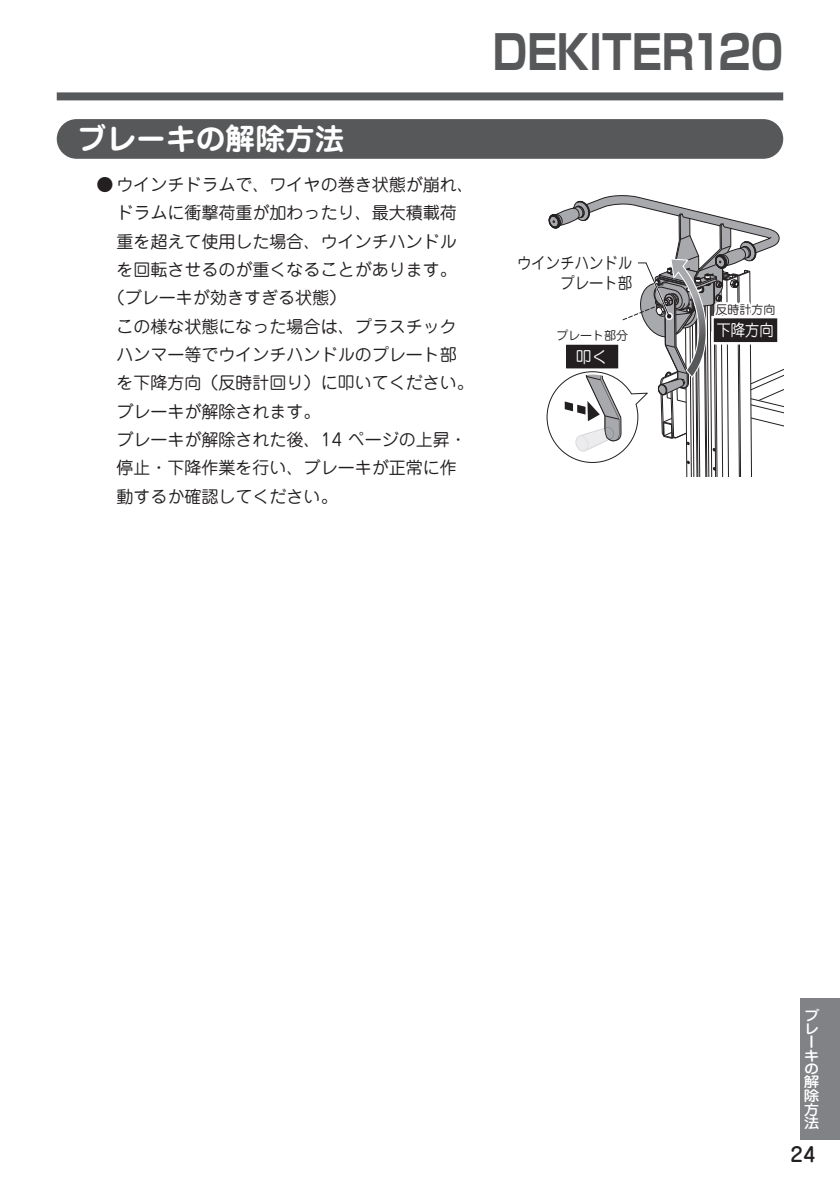
<style>
.page{position:relative;width:840px;height:1191px;background:#fff}
.page>*{position:absolute;margin:0;border:0;box-sizing:border-box;transform-origin:0 0}
.t1{font:700 46.8px "Shin Go Pro";letter-spacing:-.01em;color:#57585a;scale:.85 1}
.t2{font:700 29.8px "Jun 501 Pro";color:#fff}
.t3{font:500 19.8px "Jun 34 Pro";color:#231f20}
.t4{font:17px "Jun 201 Pro";color:#231f20}
.t5{font:16px/20px "Jun 201 Pro";color:#231f20;text-align:right;scale:.9 1}
.t6{font:16px "Jun 201 Pro";color:#fff;scale:.9 1}
.t7{font:16px "Jun 201 Pro";color:#fff}
.t8{font:500 14px/13.4px "Jun 34 Pro";color:#fff;scale:1.11 1}
.t9{font:12px "Jun 201 Pro";color:#231f20}
</style>
<div class="page">
<div style="left:57px;top:92px;width:725px;height:8px;background:#57585a"></div>
<div style="left:57px;top:119px;width:725px;height:40px;background:#57585a;border-radius:20px"></div>
<svg style="left:546px;top:195px;width:236px;height:281px"></svg>
<div style="left:799px;top:998px;width:40px;height:142px;background:#808285"></div>
<h2 class="t2" style="left:77px;top:115px;width:269px">ブレーキの解除方法</h2>
<p class="t4" style="left:96px;top:171px;width:379px">● ウインチドラムで、ワイヤの巻き状態が崩れ、</p>
<p class="t4" style="left:116px;top:199px;width:342px">ドラムに衝撃荷重が加わったり、最大積載荷</p>
<p class="t4" style="left:116px;top:227px;width:342px">重を超えて使用した場合、ウインチハンドル</p>
<p class="t4" style="left:116px;top:256px;width:342px">を回転させるのが重くなることがあります。</p>
<p class="t4" style="left:108px;top:284px;width:240px">（ブレーキが効きすぎる状態）</p>
<p class="t4" style="left:116px;top:313px;width:342px">この様な状態になった場合は、プラスチック</p>
<p class="t4" style="left:116px;top:341px;width:342px">ハンマー等でウインチハンドルのプレート部</p>
<p class="t4" style="left:116px;top:369px;width:359px">を下降方向（反時計回り）に叩いてください。</p>
<p class="t4" style="left:116px;top:398px;width:206px">ブレーキが解除されます。</p>
<p class="t4" style="left:116px;top:426px;width:352px">ブレーキが解除された後、14 ページの上昇・</p>
<p class="t4" style="left:116px;top:454px;width:342px">停止・下降作業を行い、ブレーキが正常に作</p>
<p class="t4" style="left:116px;top:483px;width:223px">動するか確認してください。</p>
<h1 class="t1" style="left:492px;top:15px;width:343px">DEKITER120</h1>
<p class="t5" style="left:516px;top:251px;width:130px">ウインチハンドルプレート部</p>
<p class="t9" style="left:556px;top:326px;width:73px">プレート部分</p>
<p class="t7" style="left:575px;top:344px;width:33px">叩く</p>
<p class="t9" style="left:715px;top:300px;width:61px">反時計方向</p>
<p class="t6" style="left:716px;top:318px;width:65px">下降方向</p>
<p class="t8" style="left:803px;top:1007px;width:16px">ブレーキの解除方法</p>
<p class="t3" style="left:790px;top:1138px;width:27px">24</p>
</div>
